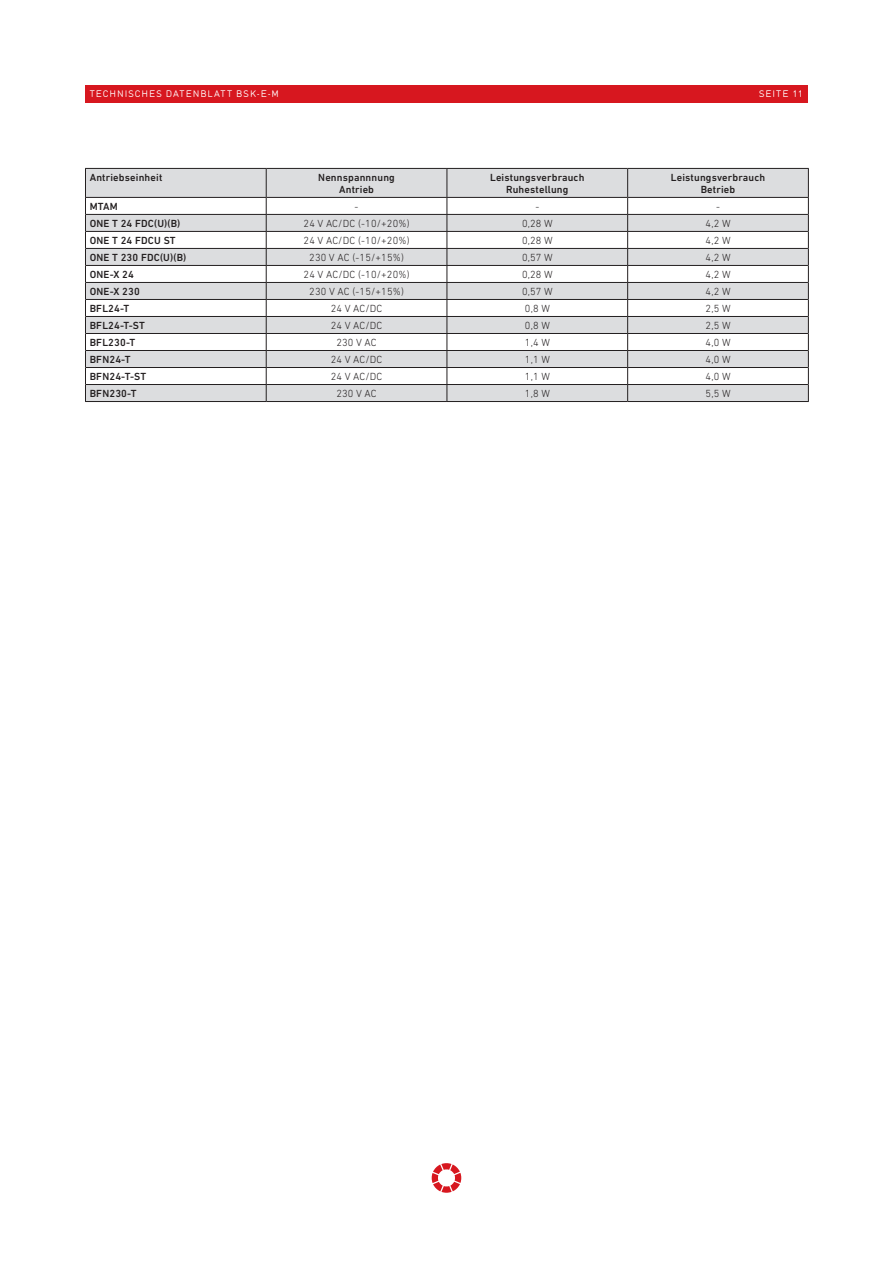
<style>
.page{position:relative;width:893px;height:1263px;background:#fff}
.page>*{position:absolute;margin:0;border:0;box-sizing:border-box;transform-origin:0 0}
.t1{font:300 10.5px "DIN Next LT Pro";letter-spacing:.015em;color:#231f20}
.t2{font:500 10.5px/12.6px "DIN Next LT Pro";letter-spacing:.015em;color:#231f20;text-align:center}
.t3{font:9px "DIN17 SB";letter-spacing:.115em;color:#fff}
</style>
<div class="page">
<div style="left:85px;top:85px;width:723px;height:17px;background:#d7171f"></div>
<svg style="left:432px;top:1163px;width:29px;height:30px"></svg>
<svg style="left:86px;top:169px;width:722px;height:232px;fill:#dcdddf"></svg>
<hr style="left:85px;top:401px;width:181px;height:1px;background:#231f20">
<hr style="left:266px;top:401px;width:181px;height:1px;background:#231f20">
<hr style="left:447px;top:401px;width:181px;height:1px;background:#231f20">
<hr style="left:628px;top:401px;width:181px;height:1px;background:#231f20">
<hr style="left:85px;top:168px;width:181px;height:1px;background:#231f20">
<svg style="left:85px;top:169px;width:1px;height:232px"></svg>
<hr style="left:266px;top:168px;width:181px;height:1px;background:#231f20">
<hr style="left:447px;top:168px;width:181px;height:1px;background:#231f20">
<hr style="left:628px;top:168px;width:181px;height:1px;background:#231f20">
<svg style="left:808px;top:169px;width:1px;height:232px"></svg>
<hr style="left:85px;top:197px;width:181px;height:1px;background:#231f20">
<hr style="left:266px;top:197px;width:181px;height:1px;background:#231f20">
<hr style="left:447px;top:197px;width:181px;height:1px;background:#231f20">
<hr style="left:628px;top:197px;width:181px;height:1px;background:#231f20">
<hr style="left:266px;top:214px;width:181px;height:1px;background:#231f20">
<hr style="left:447px;top:214px;width:181px;height:1px;background:#231f20">
<hr style="left:628px;top:214px;width:180px;height:1px;background:#231f20">
<hr style="left:266px;top:231px;width:181px;height:1px;background:#231f20">
<hr style="left:447px;top:231px;width:181px;height:1px;background:#231f20">
<hr style="left:628px;top:231px;width:180px;height:1px;background:#231f20">
<hr style="left:266px;top:248px;width:181px;height:1px;background:#231f20">
<hr style="left:447px;top:248px;width:181px;height:1px;background:#231f20">
<hr style="left:628px;top:248px;width:180px;height:1px;background:#231f20">
<hr style="left:266px;top:265px;width:181px;height:1px;background:#231f20">
<hr style="left:447px;top:265px;width:181px;height:1px;background:#231f20">
<hr style="left:628px;top:265px;width:180px;height:1px;background:#231f20">
<hr style="left:266px;top:282px;width:181px;height:1px;background:#231f20">
<hr style="left:447px;top:282px;width:181px;height:1px;background:#231f20">
<hr style="left:628px;top:282px;width:180px;height:1px;background:#231f20">
<hr style="left:266px;top:299px;width:181px;height:1px;background:#231f20">
<hr style="left:447px;top:299px;width:181px;height:1px;background:#231f20">
<hr style="left:628px;top:299px;width:180px;height:1px;background:#231f20">
<hr style="left:266px;top:316px;width:181px;height:1px;background:#231f20">
<hr style="left:447px;top:316px;width:181px;height:1px;background:#231f20">
<hr style="left:628px;top:316px;width:180px;height:1px;background:#231f20">
<hr style="left:266px;top:333px;width:181px;height:1px;background:#231f20">
<hr style="left:447px;top:333px;width:181px;height:1px;background:#231f20">
<hr style="left:628px;top:333px;width:180px;height:1px;background:#231f20">
<hr style="left:266px;top:350px;width:181px;height:1px;background:#231f20">
<hr style="left:447px;top:350px;width:181px;height:1px;background:#231f20">
<hr style="left:628px;top:350px;width:180px;height:1px;background:#231f20">
<hr style="left:266px;top:367px;width:181px;height:1px;background:#231f20">
<hr style="left:447px;top:367px;width:181px;height:1px;background:#231f20">
<hr style="left:628px;top:367px;width:180px;height:1px;background:#231f20">
<hr style="left:266px;top:384px;width:181px;height:1px;background:#231f20">
<svg style="left:266px;top:169px;width:1px;height:232px"></svg>
<hr style="left:447px;top:384px;width:181px;height:1px;background:#231f20">
<svg style="left:446px;top:169px;width:2px;height:232px"></svg>
<hr style="left:628px;top:384px;width:180px;height:1px;background:#231f20">
<svg style="left:627px;top:169px;width:1px;height:232px"></svg>
<hr style="left:86px;top:214px;width:180px;height:1px;background:#231f20">
<hr style="left:86px;top:231px;width:180px;height:1px;background:#231f20">
<hr style="left:86px;top:248px;width:180px;height:1px;background:#231f20">
<hr style="left:86px;top:265px;width:180px;height:1px;background:#231f20">
<hr style="left:86px;top:282px;width:180px;height:1px;background:#231f20">
<hr style="left:86px;top:299px;width:180px;height:1px;background:#231f20">
<hr style="left:86px;top:316px;width:180px;height:1px;background:#231f20">
<hr style="left:86px;top:333px;width:180px;height:1px;background:#231f20">
<hr style="left:86px;top:350px;width:180px;height:1px;background:#231f20">
<hr style="left:86px;top:367px;width:180px;height:1px;background:#231f20">
<hr style="left:86px;top:384px;width:180px;height:1px;background:#231f20">
<p class="t3" style="left:90px;top:88px;width:191px">TECHNISCHES DATENBLATT BSK-E-M</p>
<p class="t3" style="left:759px;top:88px;width:46px">SEITE 11</p>
<p class="t2" style="left:90px;top:171px;width:74px">Antriebseinheit</p>
<p class="t2" style="left:318px;top:171px;width:78px">Nennspannnung<br>Antrieb</p>
<p class="t2" style="left:490px;top:171px;width:96px">Leistungsverbrauch<br>Ruhestellung</p>
<p class="t2" style="left:671px;top:171px;width:96px">Leistungsverbrauch<br>Betrieb</p>
<p class="t2" style="left:90px;top:197px;width:92px;line-height:17px;text-align:left">MTAM<br>ONE T 24 FDC(U)(B)</p>
<p class="t1" style="left:304px;top:217px;width:107px">24 V AC/DC (-10/+20%)</p>
<p class="t1" style="left:522px;top:217px;width:32px">0,28 W</p>
<p class="t1" style="left:706px;top:217px;width:27px">4,2 W</p>
<p class="t2" style="left:90px;top:234px;width:87px">ONE T 24 FDCU ST</p>
<p class="t1" style="left:304px;top:234px;width:107px">24 V AC/DC (-10/+20%)</p>
<p class="t1" style="left:522px;top:234px;width:32px">0,28 W</p>
<p class="t1" style="left:706px;top:234px;width:27px">4,2 W</p>
<p class="t2" style="left:90px;top:251px;width:98px">ONE T 230 FDC(U)(B)</p>
<p class="t1" style="left:309px;top:251px;width:96px">230 V AC (-15/+15%)</p>
<p class="t1" style="left:522px;top:251px;width:32px">0,57 W</p>
<p class="t1" style="left:706px;top:251px;width:27px">4,2 W</p>
<p class="t2" style="left:90px;top:268px;width:46px">ONE-X 24</p>
<p class="t1" style="left:304px;top:268px;width:107px">24 V AC/DC (-10/+20%)</p>
<p class="t1" style="left:522px;top:268px;width:32px">0,28 W</p>
<p class="t1" style="left:706px;top:268px;width:27px">4,2 W</p>
<p class="t2" style="left:90px;top:285px;width:52px">ONE-X 230</p>
<p class="t1" style="left:309px;top:285px;width:96px">230 V AC (-15/+15%)</p>
<p class="t1" style="left:522px;top:285px;width:32px">0,57 W</p>
<p class="t1" style="left:706px;top:285px;width:27px">4,2 W</p>
<p class="t2" style="left:90px;top:302px;width:41px">BFL24-T</p>
<p class="t1" style="left:331px;top:302px;width:53px">24 V AC/DC</p>
<p class="t1" style="left:525px;top:302px;width:27px">0,8 W</p>
<p class="t1" style="left:706px;top:302px;width:27px">2,5 W</p>
<p class="t2" style="left:90px;top:319px;width:57px">BFL24-T-ST</p>
<p class="t1" style="left:331px;top:319px;width:53px">24 V AC/DC</p>
<p class="t1" style="left:525px;top:319px;width:27px">0,8 W</p>
<p class="t1" style="left:706px;top:319px;width:27px">2,5 W</p>
<p class="t2" style="left:90px;top:336px;width:47px">BFL230-T</p>
<p class="t1" style="left:336px;top:336px;width:42px">230 V AC</p>
<p class="t1" style="left:525px;top:336px;width:27px">1,4 W</p>
<p class="t1" style="left:706px;top:336px;width:27px">4,0 W</p>
<p class="t2" style="left:90px;top:353px;width:42px">BFN24-T</p>
<p class="t1" style="left:331px;top:353px;width:53px">24 V AC/DC</p>
<p class="t1" style="left:525px;top:353px;width:27px">1,1 W</p>
<p class="t1" style="left:706px;top:353px;width:27px">4,0 W</p>
<p class="t2" style="left:90px;top:370px;width:58px">BFN24-T-ST</p>
<p class="t1" style="left:331px;top:370px;width:53px">24 V AC/DC</p>
<p class="t1" style="left:525px;top:370px;width:27px">1,1 W</p>
<p class="t1" style="left:706px;top:370px;width:27px">4,0 W</p>
<p class="t2" style="left:90px;top:387px;width:48px">BFN230-T</p>
<p class="t1" style="left:336px;top:387px;width:42px">230 V AC</p>
<p class="t1" style="left:525px;top:387px;width:27px">1,8 W</p>
<p class="t1" style="left:706px;top:387px;width:27px">5,5 W</p>
</div>
